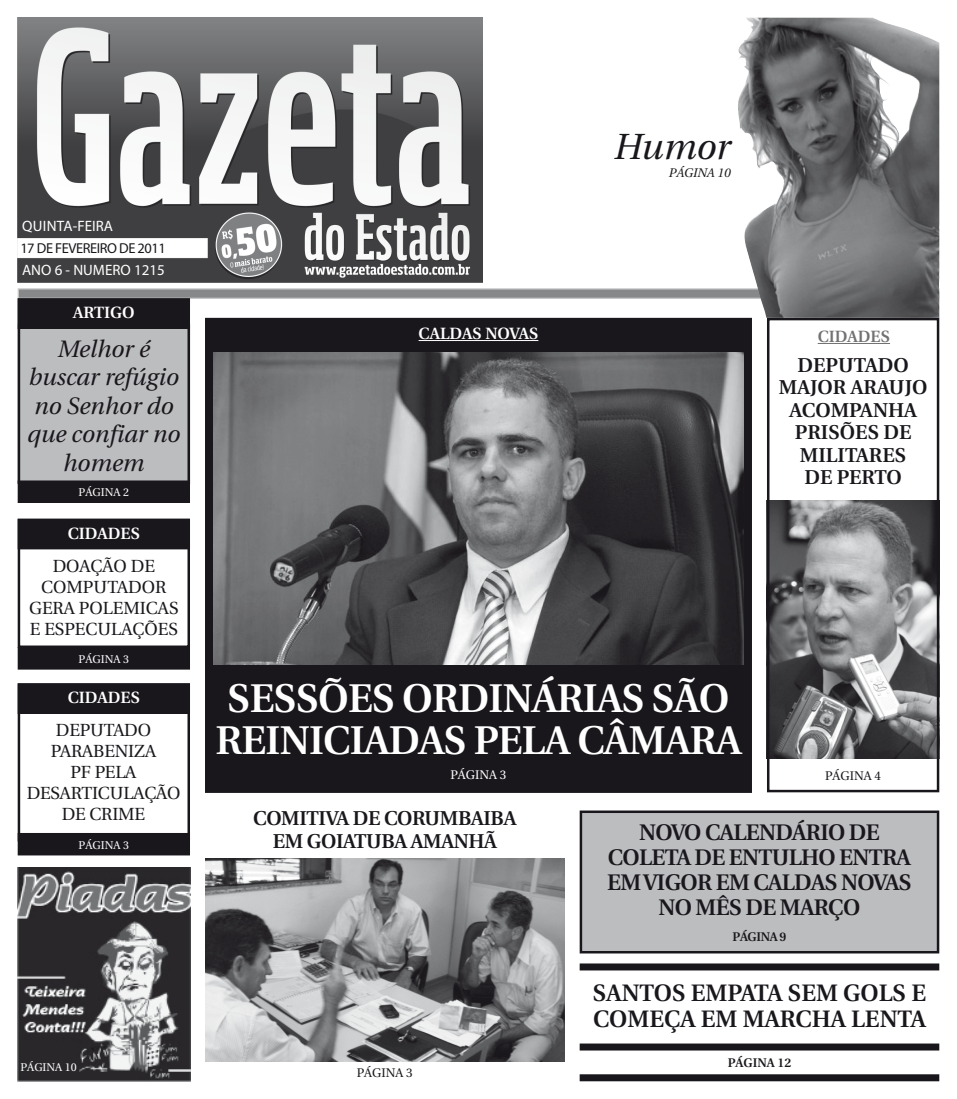
<style>
.page{position:relative;width:957px;height:1099px;background:#fff}
.page>*{position:absolute;margin:0;border:0;box-sizing:border-box;transform-origin:0 0}
.Corpo_de_Texto{font:600 40px/42.5px "Utopia";letter-spacing:-.02em;color:#fff;text-align:center}
.Título_Artigos{font:italic 36.25px "Utopia";color:#1a171c}
.Título_Artigos-2{font:italic 23.75px/28.5px "Utopia";color:#1a171c;text-align:center}
.Título_Principal{font:600 23.75px/26.2px "Utopia";color:#1a171c}
.Corpo_de_Texto-2{font:600 22.5px "Utopia";letter-spacing:-.03em;color:#1a171c}
.Corpo_de_Texto-3{font:600 20px/22.5px "Utopia";color:#1a171c;text-align:center}
.Corpo_de_Texto-4{font:600 20px "Utopia";letter-spacing:-.02em;color:#1a171c}
.Corpo_de_Texto-5{font:17.5px/21px "Utopia";letter-spacing:-.005em;color:#1a171c;text-align:center}
.Chapéu{font:600 16.25px "Utopia";color:#fff}
.Chapéu-2{font:600 16.25px "Utopia";color:#707173}
.Corpo_de_Texto-6{font:15px "Myriad Pro";color:#fff}
.Corpo_de_Texto-7{font:14.38px "Myriad Pro";letter-spacing:-.03em;color:#1a171c}
.Corpo_de_Texto-8{font:12.5px "Utopia";color:#1a171c}
.Título_Artigos-3{font:italic 12.5px "Utopia";color:#1a171c}
.Título_Principal-2{font:600 12.5px "Utopia";color:#1a171c}
.Corpo_de_Texto-9{font:12.5px "Utopia";color:#fff}
.Corpo_de_Texto-10{font:600 12.5px "Utopia";letter-spacing:-.03em;color:#1a171c}
.Corpo_de_Texto-11{font:11.25px "Utopia";color:#fff}
</style>
<div class="page">
<img style="left:18px;top:18px;width:464px;height:264px">
<div style="left:18px;top:288px;width:921px;height:11px;background:#87888a;border:1px solid #c6c7c9"></div>
<div style="left:18px;top:519px;width:172px;height:129px;border:2px solid #1a171c"></div>
<div style="left:18px;top:519px;width:171px;height:30px;background:#1a171c"></div>
<div style="left:18px;top:647px;width:171px;height:22px;background:#1a171c"></div>
<div style="left:18px;top:683px;width:172px;height:158px;border:2px solid #1a171c"></div>
<div style="left:18px;top:684px;width:171px;height:29px;background:#1a171c"></div>
<div style="left:18px;top:683px;width:172px;height:31px;border:1px solid #1a171c"></div>
<div style="left:18px;top:833px;width:171px;height:21px;background:#1a171c"></div>
<div style="left:18px;top:833px;width:172px;height:22px;border:1px solid #1a171c"></div>
<img style="left:18px;top:867px;width:172px;height:214px">
<div style="left:18px;top:324px;width:172px;height:160px;background:#bcbdbf"></div>
<div style="left:18px;top:298px;width:172px;height:186px;border:2px solid #1a171c"></div>
<div style="left:18px;top:299px;width:171px;height:29px;background:#1a171c"></div>
<div style="left:18px;top:298px;width:172px;height:31px;border:1px solid #1a171c"></div>
<div style="left:18px;top:481px;width:171px;height:21px;background:#1a171c"></div>
<div style="left:18px;top:480px;width:172px;height:23px;border:1px solid #1a171c"></div>
<div style="left:206px;top:319px;width:544px;height:472px;background:#1a171c"></div>
<div style="left:205px;top:318px;width:547px;height:475px;border:2px solid #1a171c"></div>
<img style="left:213px;top:352px;width:531px;height:312px">
<hr style="left:418px;top:340px;width:120px;height:1px;background:#fff">
<img style="left:205px;top:858px;width:359px;height:203px">
<img style="left:770px;top:500px;width:166px;height:258px">
<div style="left:767px;top:318px;width:172px;height:474px;border:2px solid #1a171c"></div>
<hr style="left:817px;top:343px;width:73px;height:1px;background:#707173">
<div style="left:581px;top:811px;width:357px;height:141px;background:#bcbdbf"></div>
<div style="left:579px;top:810px;width:360px;height:143px;border:2px solid #1a171c"></div>
<img style="left:737px;top:18px;width:202px;height:300px">
<div style="left:581px;top:964px;width:357px;height:5px;background:#1a171c"></div>
<div style="left:579px;top:963px;width:360px;height:7px;border:2px solid #1a171c"></div>
<div style="left:581px;top:1044px;width:357px;height:5px;background:#1a171c"></div>
<div style="left:579px;top:1043px;width:360px;height:7px;border:2px solid #1a171c"></div>
<div style="left:581px;top:1075px;width:357px;height:5px;background:#1a171c"></div>
<div style="left:579px;top:1074px;width:360px;height:7px;border:2px solid #1a171c"></div>
<p class="Corpo_de_Texto-6" style="left:22px;top:216px;width:92px">QUINTA-FEIRA</p>
<p class="Corpo_de_Texto-7" style="left:20px;top:239px;width:147px">17 DE FEVEREIRO DE 2011</p>
<p class="Corpo_de_Texto-6" style="left:22px;top:261px;width:144px">ANO 6 - NUMERO 1215</p>
<p class="Chapéu" style="left:73px;top:303px;width:63px">ARTIGO</p>
<p class="Título_Artigos-2" style="left:58px;top:335px;width:94px">Melhor é</p>
<p class="Título_Artigos-2" style="left:28px;top:363px;width:154px">buscar refúgio no Senhor do que confiar no homem</p>
<p class="Corpo_de_Texto-11" style="left:79px;top:486px;width:52px">PÁGINA 2</p>
<p class="Chapéu" style="left:68px;top:524px;width:74px">CIDADES</p>
<p class="Corpo_de_Texto-5" style="left:53px;top:556px;width:104px">DOAÇÃO DE</p>
<p class="Corpo_de_Texto-5" style="left:29px;top:577px;width:151px">COMPUTADOR<br>GERA POLEMICAS</p>
<p class="Corpo_de_Texto-5" style="left:30px;top:619px;width:149px">E ESPECULAÇÕES</p>
<p class="Corpo_de_Texto-11" style="left:79px;top:652px;width:52px">PÁGINA 3</p>
<p class="Chapéu" style="left:68px;top:688px;width:74px">CIDADES</p>
<p class="Corpo_de_Texto-5" style="left:56px;top:720px;width:97px">DEPUTADO</p>
<p class="Corpo_de_Texto-5" style="left:51px;top:741px;width:107px">PARABENIZA</p>
<p class="Corpo_de_Texto-5" style="left:71px;top:762px;width:67px">PF PELA</p>
<p class="Corpo_de_Texto-5" style="left:27px;top:783px;width:155px">DESARTICULAÇÃO<br>DE CRIME</p>
<p class="Corpo_de_Texto-11" style="left:79px;top:838px;width:52px">PÁGINA 3</p>
<p class="Corpo_de_Texto-11" style="left:20px;top:1061px;width:58px">PÁGINA 10</p>
<p class="Chapéu" style="left:418px;top:324px;width:121px">CALDAS NOVAS</p>
<p class="Título_Artigos" style="left:614px;top:126px;width:118px">Humor</p>
<p class="Título_Artigos-3" style="left:669px;top:166px;width:64px">PÁGINA 10</p>
<p class="Chapéu-2" style="left:817px;top:327px;width:74px">CIDADES</p>
<p class="Corpo_de_Texto-3" style="left:797px;top:354px;width:113px">DEPUTADO</p>
<p class="Corpo_de_Texto-3" style="left:779px;top:376px;width:150px">MAJOR ARAUJO<br>ACOMPANHA</p>
<p class="Corpo_de_Texto-3" style="left:795px;top:421px;width:118px">PRISÕES DE</p>
<p class="Corpo_de_Texto-3" style="left:800px;top:444px;width:108px">MILITARES</p>
<p class="Corpo_de_Texto-4" style="left:804px;top:466px;width:99px">DE PERTO</p>
<p class="Corpo_de_Texto" style="left:215px;top:677px;width:528px">SESSÕES ORDINÁRIAS SÃO<br>REINICIADAS PELA CÂMARA</p>
<p class="Corpo_de_Texto-9" style="left:450px;top:767px;width:58px">PÁGINA 3</p>
<p class="Corpo_de_Texto-4" style="left:253px;top:807px;width:265px">COMITIVA DE CORUMBAIBA</p>
<p class="Corpo_de_Texto-4" style="left:273px;top:829px;width:225px">EM GOIATUBA AMANHÃ</p>
<p class="Corpo_de_Texto-8" style="left:357px;top:1065px;width:58px">PÁGINA 3</p>
<p class="Corpo_de_Texto-8" style="left:825px;top:769px;width:58px">PÁGINA 4</p>
<p class="Corpo_de_Texto-2" style="left:639px;top:820px;width:242px">NOVO CALENDÁRIO DE</p>
<p class="Corpo_de_Texto-2" style="left:608px;top:845px;width:304px">COLETA DE ENTULHO ENTRA</p>
<p class="Corpo_de_Texto-2" style="left:607px;top:870px;width:306px">EM VIGOR EM CALDAS NOVAS</p>
<p class="Corpo_de_Texto-2" style="left:658px;top:895px;width:203px">NO MÊS DE MARÇO</p>
<p class="Corpo_de_Texto-10" style="left:732px;top:929px;width:56px">PÁGINA 9</p>
<p class="Título_Principal" style="left:593px;top:979px;width:335px">SANTOS EMPATA SEM GOLS E<br>COMEÇA EM MARCHA LENTA</p>
<p class="Título_Principal-2" style="left:727px;top:1055px;width:65px">PÁGINA 12</p>
</div>
